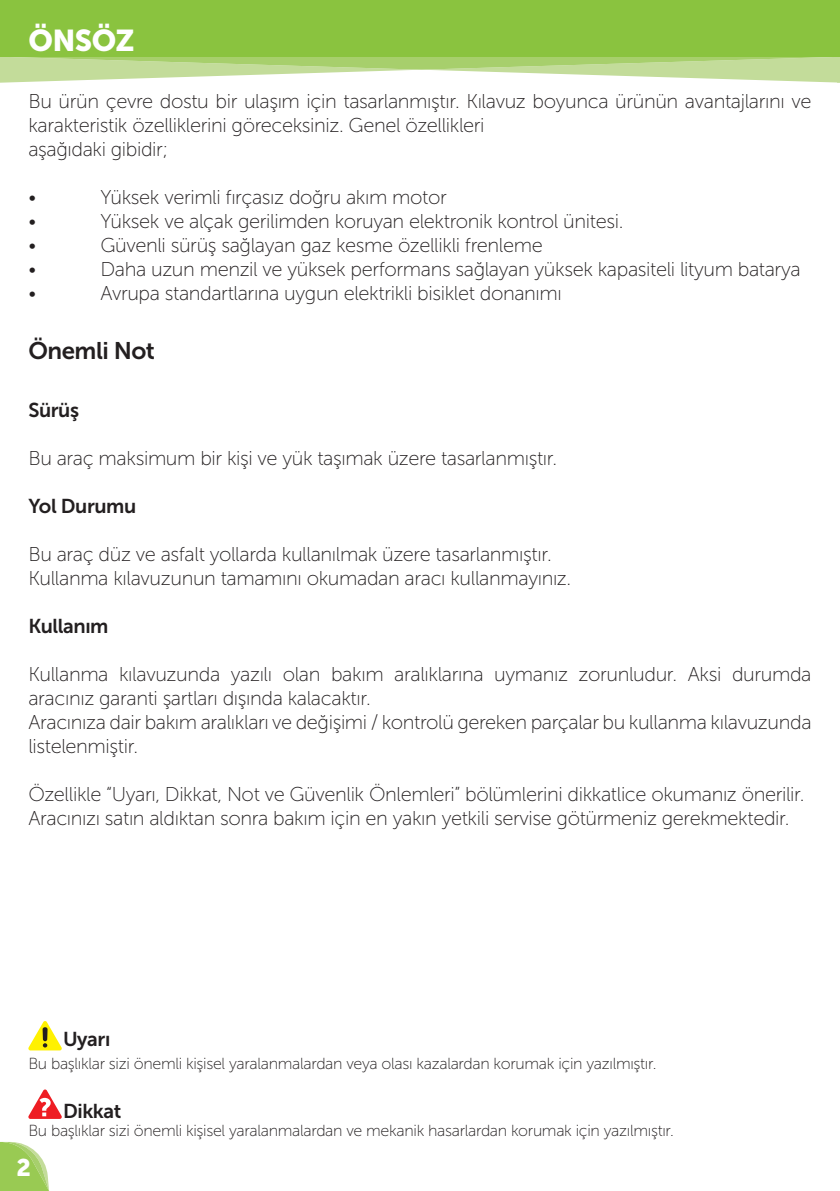
<style>
.page{position:relative;width:840px;height:1191px;background:#fff}
.page>*{position:absolute;margin:0;border:0;box-sizing:border-box;transform-origin:0 0}
.t1{font:30px "Museo Sans 900";letter-spacing:-.02em;color:#fff}
.t2{font:24px "Museo Sans 700";letter-spacing:-.02em;color:#231f20}
.t3{font:24px "Museo Sans 900";color:#fff}
.t4{font:20px/24px "Museo Sans 100";letter-spacing:-.02em;color:#231f20}
.t5{font:20px "Museo Sans 700";letter-spacing:-.02em;color:#231f20}
.t6{font:16px "Museo Sans 100";letter-spacing:-.02em;color:#231f20}
</style>
<div class="page">
<svg style="left:0;top:1142px;width:49px;height:49px;background:#acd374"></svg>
<svg style="left:0;top:57px;width:839px;height:26px"></svg>
<div style="left:0;top:0;width:839px;height:57px;background:#8ac33f"></div>
<svg style="left:28px;top:1089px;width:34px;height:30px"></svg>
<svg style="left:28px;top:1021px;width:34px;height:29px"></svg>
<p class="t1" style="left:28px;top:23px;width:108px">ÖNSÖZ</p>
<p class="t4" style="left:28px;top:89px;width:784px">Bu ürün çevre dostu bir ulaşım için tasarlanmıştır. Kılavuz boyunca ürünün avantajlarını ve karakteristik özelliklerini göreceksiniz. Genel özellikleri</p>
<p class="t4" style="left:28px;top:137px;width:141px">aşağıdaki gibidir;</p>
<p class="t4" style="left:28px;top:185px;width:9px">•</p>
<p class="t4" style="left:100px;top:185px;width:348px">Yüksek verimli fırçasız doğru akım motor</p>
<p class="t4" style="left:28px;top:209px;width:9px">•</p>
<p class="t4" style="left:100px;top:209px;width:524px">Yüksek ve alçak gerilimden koruyan elektronik kontrol ünitesi.</p>
<p class="t4" style="left:28px;top:233px;width:9px">•</p>
<p class="t4" style="left:100px;top:233px;width:443px">Güvenli sürüş sağlayan gaz kesme özellikli frenleme</p>
<p class="t4" style="left:28px;top:257px;width:9px">•</p>
<p class="t4" style="left:100px;top:257px;width:701px">Daha uzun menzil ve yüksek performans sağlayan yüksek kapasiteli lityum batarya</p>
<p class="t4" style="left:28px;top:281px;width:9px">•</p>
<p class="t4" style="left:100px;top:281px;width:462px">Avrupa standartlarına uygun elektrikli bisiklet donanımı</p>
<p class="t2" style="left:28px;top:337px;width:128px">Önemli Not</p>
<p class="t5" style="left:28px;top:398px;width:52px">Sürüş</p>
<p class="t4" style="left:28px;top:446px;width:530px">Bu araç maksimum bir kişi ve yük taşımak üzere tasarlanmıştır.</p>
<p class="t5" style="left:28px;top:494px;width:109px">Yol Durumu</p>
<p class="t4" style="left:28px;top:542px;width:524px">Bu araç düz ve asfalt yollarda kullanılmak üzere tasarlanmıştır.</p>
<p class="t4" style="left:28px;top:566px;width:544px">Kullanma kılavuzunun tamamını okumadan aracı kullanmayınız.</p>
<p class="t5" style="left:28px;top:614px;width:82px">Kullanım</p>
<p class="t4" style="left:28px;top:662px;width:784px">Kullanma kılavuzunda yazılı olan bakım aralıklarına uymanız zorunludur. Aksi durumda aracınız garanti şartları dışında kalacaktır.</p>
<p class="t4" style="left:28px;top:710px;width:784px">Aracınıza dair bakım aralıkları ve değişimi / kontrolü gereken parçalar bu kullanma kılavuzunda listelenmiştir.</p>
<p class="t4" style="left:28px;top:782px;width:777px">Özellikle “Uyarı, Dikkat, Not ve Güvenlik Önlemleri” bölümlerini dikkatlice okumanız önerilir.</p>
<p class="t4" style="left:28px;top:806px;width:762px">Aracınızı satın aldıktan sonra bakım için en yakın yetkili servise götürmeniz gerekmektedir.</p>
<p class="t5" style="left:63px;top:1027px;width:49px">Uyarı</p>
<p class="t6" style="left:28px;top:1054px;width:629px">Bu başlıklar sizi önemli kişisel yaralanmalardan veya olası kazalardan korumak için yazılmıştır.</p>
<p class="t5" style="left:63px;top:1099px;width:60px">Dikkat</p>
<p class="t6" style="left:28px;top:1122px;width:646px">Bu başlıklar sizi önemli kişisel yaralanmalardan ve mekanik hasarlardan korumak için yazılmıştır.</p>
<p class="t3" style="left:17px;top:1154px;width:16px">2</p>
</div>
